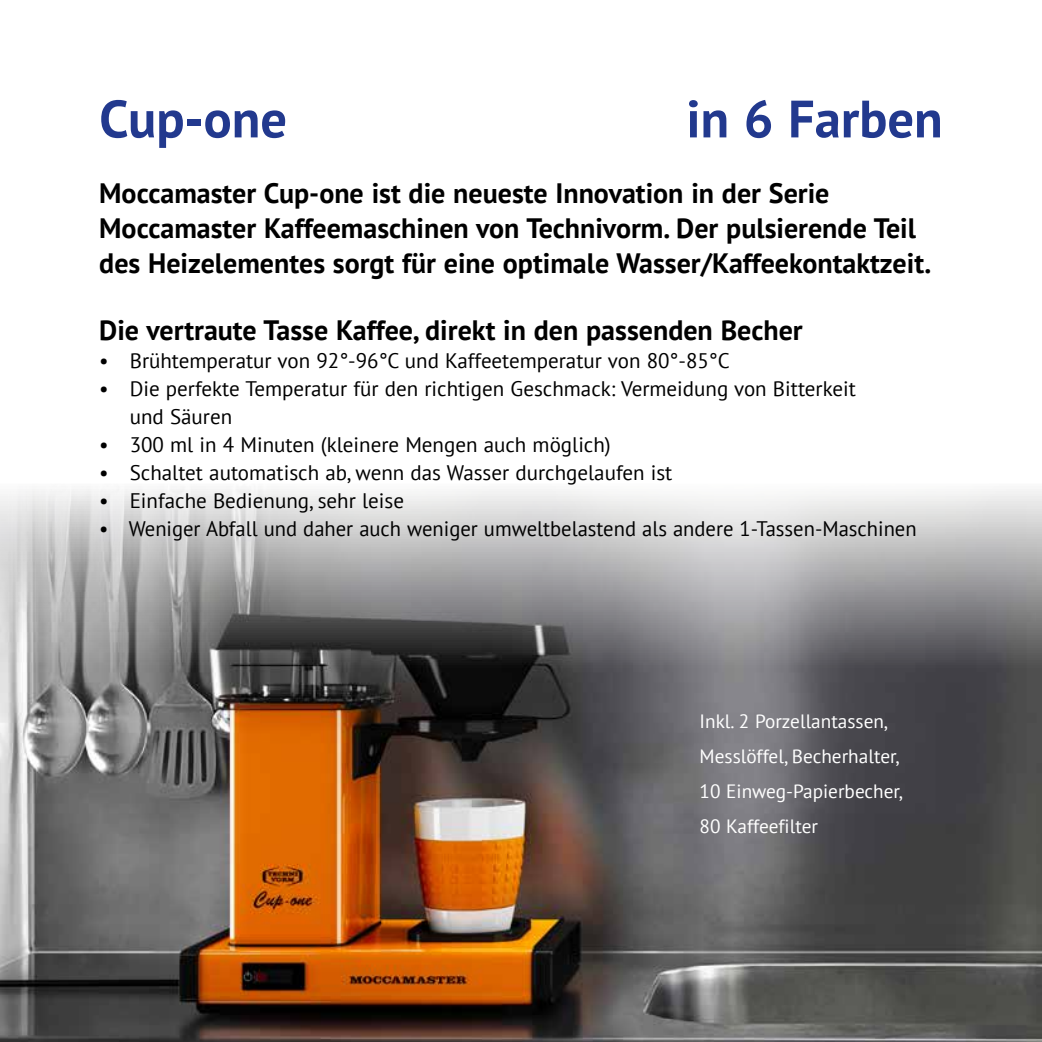
<style>
.page{position:relative;width:1042px;height:1042px;background:#fff}
.page>*{position:absolute;margin:0;border:0;box-sizing:border-box;transform-origin:0 0}
.t1{font:700 52.5px "PT Sans";color:#22398e}
.t2{font:700 28px/35px "PT Sans";color:#000}
.t3{font:21px/28px "PT Sans";color:#000}
.t4{font:19.25px/35px "PT Sans";color:#fff}
</style>
<div class="page">
<img style="left:0;top:489px;width:1042px;height:553px">
<h1 class="t1" style="left:99px;top:84px;width:189px">Cup-one</h1>
<h1 class="t1" style="left:686px;top:84px;width:258px">in 6 Farben</h1>
<h2 class="t2" style="left:99px;top:175px;width:833px">Moccamaster Cup-one ist die neueste Innovation in der Serie<br>Moccamaster Kaffeemaschinen von Technivorm. Der pulsierende Teil des Heizelementes sorgt für eine optimale Wasser/Kaffeekontaktzeit.</h2>
<h2 class="t2" style="left:99px;top:312px;width:705px">Die vertraute Tasse Kaffee, direkt in den passenden Becher</h2>
<p class="t3" style="left:99px;top:346px;width:632px">• Brühtemperatur von 92°-96°C und Kaffeetemperatur von 80°-85°C</p>
<p class="t3" style="left:130px;top:374px;width:728px;text-indent:-30px">• Die perfekte Temperatur für den richtigen Geschmack: Vermeidung von Bitterkeit und Säuren</p>
<p class="t3" style="left:99px;top:430px;width:513px">• 300 ml in 4 Minuten (kleinere Mengen auch möglich)</p>
<p class="t3" style="left:99px;top:458px;width:575px">• Schaltet automatisch ab, wenn das Wasser durchgelaufen ist</p>
<p class="t3" style="left:99px;top:486px;width:306px">• Einfache Bedienung, sehr leise</p>
<p class="t3" style="left:99px;top:514px;width:819px">• Weniger Abfall und daher auch weniger umweltbelastend als andere 1-Tassen-Maschinen</p>
<p class="t4" style="left:699px;top:703px;width:205px">Inkl. 2 Porzellantassen,<br>Messlöffel, Becherhalter,<br>10 Einweg-Papierbecher,<br>80 Kaffeefilter</p>
</div>
